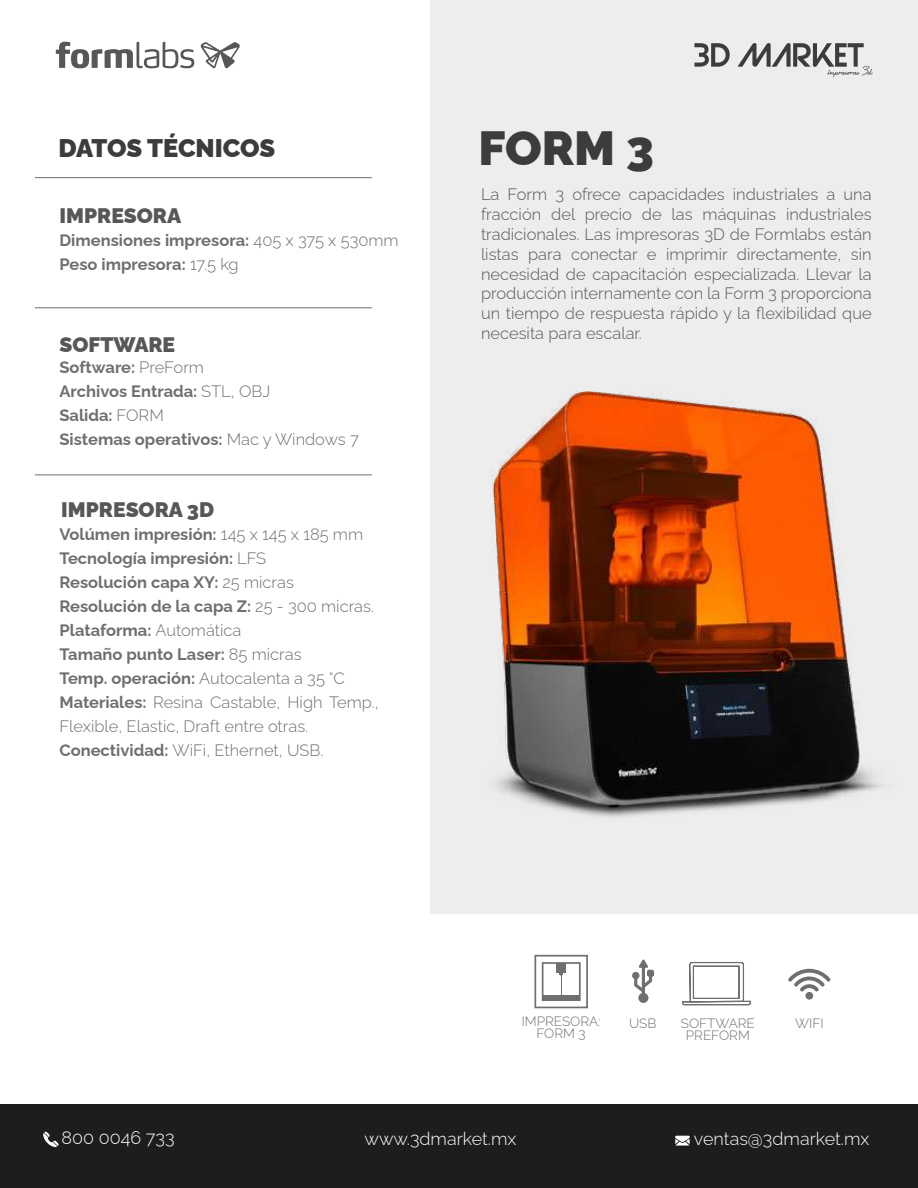
<style>
.page{position:relative;width:918px;height:1188px;background:#fff}
.page>*{position:absolute;margin:0;border:0;box-sizing:border-box;transform-origin:0 0}
.t1{font:900 48px "Raleway";color:#3c3c3b}
.t2{font:900 25.5px "Raleway";letter-spacing:-.005em;color:#3c3c3b}
.t3{font:900 21px "Raleway";color:#575756}
.t4{font:300 18px "Raleway";color:#fff}
.t5{font:300 16.5px/19.8px "Raleway";color:#575756;text-align:justify}
.t6{font:300 16.5px/24px "Raleway";color:#706f6f}
.t7{font:700 16.5px/24px "Raleway";color:#706f6f}
.t8{font:300 13.5px/12px "Raleway";color:#706f6f;text-align:center}
.s1{font-weight:300}
.s2{font-weight:700}
</style>
<div class="page">
<div style="left:431px;top:0;width:487px;height:913px;background:#ededed"></div>
<div style="left:0;top:1105px;width:918px;height:83px;background:#1d1d1b"></div>
<svg style="left:43px;top:1131px;width:16px;height:16px"></svg>
<svg style="left:675px;top:1136px;width:15px;height:10px"></svg>
<svg style="left:201px;top:42px;width:39px;height:27px"></svg>
<svg style="left:56px;top:42px;width:138px;height:27px"></svg>
<svg style="left:694px;top:43px;width:36px;height:24px"></svg>
<svg style="left:738px;top:43px;width:135px;height:34px"></svg>
<hr style="left:35px;top:307px;width:337px;height:1px;background:#706f6f">
<hr style="left:35px;top:177px;width:337px;height:1px;background:#706f6f">
<hr style="left:35px;top:474px;width:337px;height:1px;background:#706f6f">
<svg style="left:682px;top:962px;width:69px;height:43px"></svg>
<svg style="left:534px;top:955px;width:54px;height:53px"></svg>
<svg style="left:788px;top:969px;width:43px;height:31px"></svg>
<svg style="left:632px;top:959px;width:22px;height:44px"></svg>
<img style="left:491px;top:391px;width:392px;height:426px">
<h2 class="t2" style="left:59px;top:128px;width:218px">DATOS TÉCNICOS</h2>
<p class="t3" style="left:60px;top:199px;width:123px">IMPRESORA</p>
<p class="t7" style="left:60px;top:226px;width:341px">Dimensiones impresora: <span class="s1">405 x 375 x 530mm<br></span>Peso impresora: <span class="s1">17.5 kg</span></p>
<p class="t3" style="left:60px;top:328px;width:117px">SOFTWARE</p>
<p class="t7" style="left:60px;top:353px;width:301px">Software: <span class="s1">PreForm<br></span>Archivos Entrada: <span class="s1">STL, OBJ<br></span>Salida: <span class="s1">FORM<br></span>Sistemas operativos: <span class="s1">Mac y Windows 7</span></p>
<p class="t3" style="left:61px;top:493px;width:154px">IMPRESORA 3D</p>
<p class="t6" style="left:60px;top:520px;width:321px"><span class="s2">Volúmen impresión:</span> 145 x 145 x 185 mm <span class="s2">Tecnología impresión:</span> LFS<br><span class="s2">Resolución capa XY:</span> 25 micras <span class="s2">Resolución de la capa Z:</span> 25 - 300 micras.<br><span class="s2">Plataforma:</span> Automática<br><span class="s2">Tamaño punto Laser:</span> 85 micras<br><span class="s2">Temp. operación:</span> Autocalenta a 35 °C <span class="s2">Materiales:</span> Resina Castable, High Temp., Flexible, Elastic, Draft entre otras.<br><span class="s2">Conectividad:</span> WiFi, Ethernet, USB.</p>
<h1 class="t1" style="left:479px;top:109px;width:177px">FORM 3</h1>
<p class="t5" style="left:481px;top:183px;width:392px">La Form 3 ofrece capacidades industriales a una fracción del precio de las máquinas industriales tradicionales. Las impresoras 3D de Formlabs están listas para conectar e imprimir directamente, sin necesidad de capacitación especializada. Llevar la producción internamente con la Form 3 proporciona un tiempo de respuesta rápido y la flexibilidad que necesita para escalar.</p>
<p class="t8" style="left:522px;top:1014px;width:80px">IMPRESORA:<br>FORM 3</p>
<p class="t8" style="left:629px;top:1016px;width:29px">USB</p>
<p class="t8" style="left:681px;top:1016px;width:75px">SOFTWARE</p>
<p class="t8" style="left:795px;top:1016px;width:30px">WIFI</p>
<p class="t8" style="left:686px;top:1028px;width:66px">PREFORM</p>
<p class="t4" style="left:62px;top:1124px;width:114px">800 0046 733</p>
<p class="t4" style="left:365px;top:1124px;width:153px">www.3dmarket.mx</p>
<p class="t4" style="left:694px;top:1125px;width:177px">ventas@3dmarket.mx</p>
</div>
